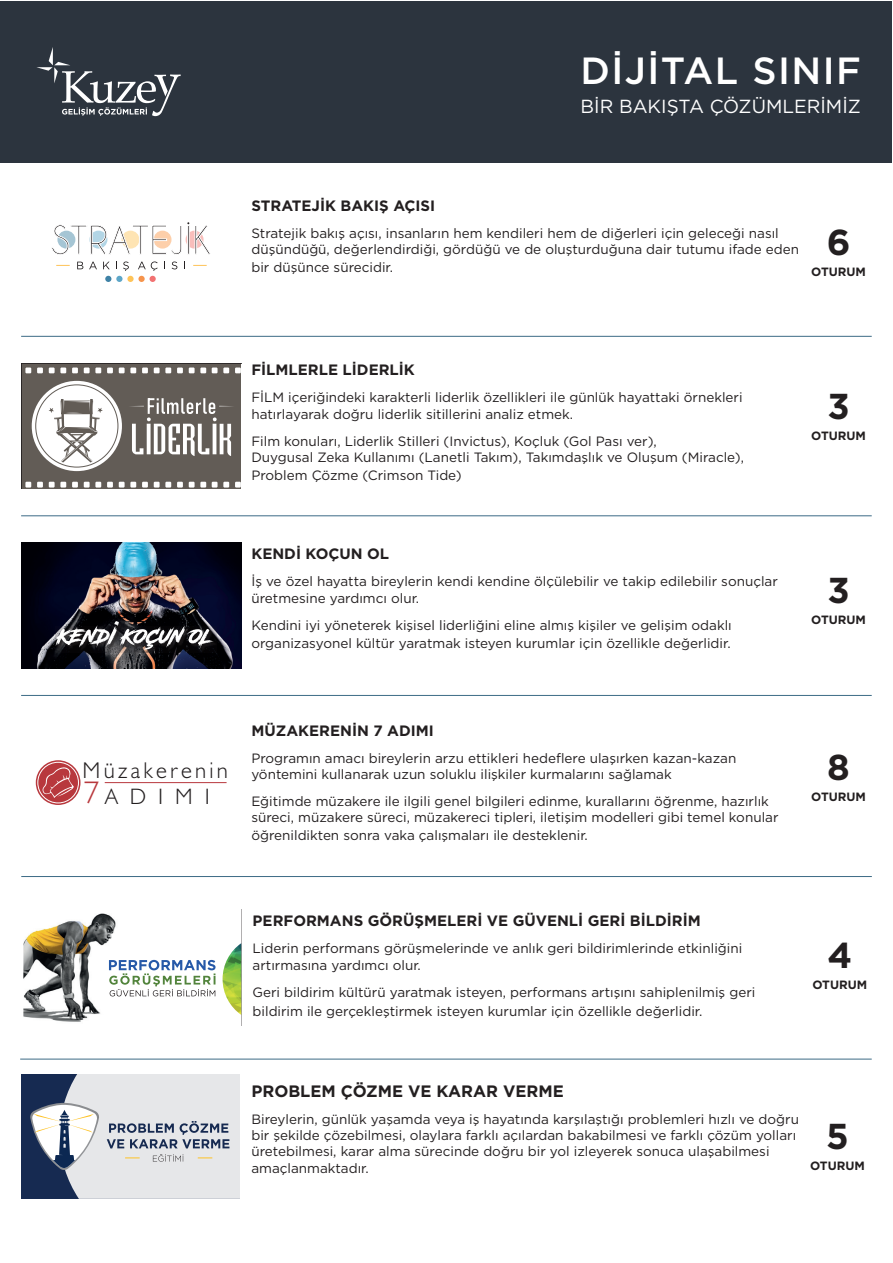
<style>
.page{position:relative;width:893px;height:1263px;background:#fff}
.page>*{position:absolute;margin:0;border:0;box-sizing:border-box;transform-origin:0 0}
.t1{font:500 37.8px "Gotham";letter-spacing:.04em;color:#fff}
.t2{font:700 36px "Gotham";color:#231f20}
.t3{font:300 22.8px "Humanist 521 BT";letter-spacing:.14em;color:#231f20}
.t4{font:300 22.35px "Humanist 521 BT";letter-spacing:.535em;color:#231f20}
.t5{font:18.9px "Gotham";color:#fff}
.t6{font:700 16.5px "Gotham";color:#231f20}
.t7{font:700 15px "Gotham";color:#231f20}
.t8{font:13.5px/16.2px "Gotham";color:#231f20}
.t9{font:700 12px "Gotham";color:#231f20}
.s1{font-size:31.35px;color:#b8383d}
</style>
<div class="page">
<div style="left:1px;top:1px;width:891px;height:161px;background:#2c343e"></div>
<hr style="left:21px;top:336px;width:851px;height:1px;background:#3c6b86">
<hr style="left:21px;top:515px;width:851px;height:1px;background:#3c6b86">
<hr style="left:21px;top:695px;width:851px;height:1px;background:#3c6b86">
<hr style="left:21px;top:876px;width:851px;height:1px;background:#3c6b86">
<svg style="left:37px;top:47px;width:144px;height:69px"></svg>
<hr style="left:20px;top:1059px;width:852px;height:1px;background:#3c6b86">
<img style="left:21px;top:543px;width:220px;height:125px">
<svg style="left:56px;top:626px;width:161px;height:27px"></svg>
<svg style="left:55px;top:621px;width:159px;height:29px"></svg>
<svg style="left:23px;top:913px;width:218px;height:109px"></svg>
<div style="left:21px;top:1074px;width:219px;height:125px;background:#162a51"></div>
<svg style="left:30px;top:1074px;width:210px;height:125px"></svg>
<svg style="left:35px;top:760px;width:192px;height:45px"></svg>
<hr style="left:105px;top:782px;width:122px;height:1px;background:#b8383d">
<svg style="left:21px;top:363px;width:220px;height:126px"></svg>
<svg style="left:52px;top:222px;width:158px;height:60px"></svg>
<h1 class="t1" style="left:580px;top:46px;width:282px">DİJİTAL SINIF</h1>
<h3 class="t5" style="left:581px;top:94px;width:282px">BİR BAKIŞTA ÇÖZÜMLERİMİZ</h3>
<p class="t7" style="left:251px;top:196px;width:185px">STRATEJİK BAKIŞ AÇISI</p>
<p class="t8" style="left:251px;top:225px;width:549px">Stratejik bakış açısı, insanların hem kendileri hem de diğerleri için geleceği nasıl düşündüğü, değerlendirdiği, gördüğü ve de oluşturduğuna dair tutumu ifade eden</p>
<p class="t8" style="left:251px;top:259px;width:143px">bir düşünce sürecidir.</p>
<h2 class="t2" style="left:827px;top:218px;width:25px">6</h2>
<p class="t9" style="left:811px;top:263px;width:56px">OTURUM</p>
<p class="t7" style="left:251px;top:360px;width:165px">FİLMLERLE LİDERLİK</p>
<p class="t8" style="left:251px;top:389px;width:493px">FİLM içeriğindeki karakterli liderlik özellikleri ile günlük hayattaki örnekleri hatırlayarak doğru liderlik sitillerini analiz etmek.</p>
<p class="t8" style="left:251px;top:432px;width:494px">Film konuları, Liderlik Stilleri (Invictus), Koçluk (Gol Pası ver),<br>Duygusal Zeka Kullanımı (Lanetli Takım), Takımdaşlık ve Oluşum (Miracle),</p>
<p class="t8" style="left:251px;top:467px;width:212px">Problem Çözme (Crimson Tide)</p>
<p class="t7" style="left:251px;top:544px;width:139px">KENDİ KOÇUN OL</p>
<p class="t8" style="left:251px;top:573px;width:528px">İş ve özel hayatta bireylerin kendi kendine ölçülebilir ve takip edilebilir sonuçlar üretmesine yardımcı olur.</p>
<p class="t8" style="left:251px;top:615px;width:482px;line-height:18px">Kendini iyi yöneterek kişisel liderliğini eline almış kişiler ve gelişim odaklı organizasyonel kültür yaratmak isteyen kurumlar için özellikle değerlidir.</p>
<h2 class="t2" style="left:827px;top:382px;width:24px">3</h2>
<p class="t9" style="left:811px;top:428px;width:56px">OTURUM</p>
<h2 class="t2" style="left:827px;top:567px;width:24px">3</h2>
<p class="t9" style="left:811px;top:612px;width:56px">OTURUM</p>
<h3 class="t3" style="left:82px;top:756px;width:147px">Müzakerenin</h3>
<h3 class="t4" style="left:84px;top:782px;width:127px"><span class="s1">7</span>ADIMI</h3>
<p class="t7" style="left:251px;top:721px;width:184px">MÜZAKERENİN 7 ADIMI</p>
<p class="t8" style="left:251px;top:750px;width:486px">Programın amacı bireylerin arzu ettikleri hedeflere ulaşırken kazan-kazan yöntemini kullanarak uzun soluklu ilişkiler kurmalarını sağlamak</p>
<p class="t8" style="left:251px;top:793px;width:529px">Eğitimde müzakere ile ilgili genel bilgileri edinme, kurallarını öğrenme, hazırlık süreci, müzakere süreci, müzakereci tipleri, iletişim modelleri gibi temel konular</p>
<p class="t8" style="left:251px;top:827px;width:338px">öğrenildikten sonra vaka çalışmaları ile desteklenir.</p>
<h2 class="t2" style="left:827px;top:743px;width:24px">8</h2>
<p class="t9" style="left:811px;top:788px;width:56px">OTURUM</p>
<p class="t7" style="left:253px;top:911px;width:450px">PERFORMANS GÖRÜŞMELERİ VE GÜVENLİ GERİ BİLDİRİM</p>
<p class="t8" style="left:253px;top:940px;width:491px">Liderin performans görüşmelerinde ve anlık geri bildirimlerinde etkinliğini artırmasına yardımcı olur.</p>
<p class="t8" style="left:253px;top:982px;width:504px;line-height:19.8px">Geri bildirim kültürü yaratmak isteyen, performans artışını sahiplenilmiş geri bildirim ile gerçekleştirmek isteyen kurumlar için özellikle değerlidir.</p>
<h2 class="t2" style="left:827px;top:931px;width:26px">4</h2>
<p class="t9" style="left:812px;top:977px;width:56px">OTURUM</p>
<p class="t6" style="left:251px;top:1080px;width:314px">PROBLEM ÇÖZME VE KARAR VERME</p>
<p class="t8" style="left:251px;top:1111px;width:549px">Bireylerin, günlük yaşamda veya iş hayatında karşılaştığı problemleri hızlı ve doğru bir şekilde çözebilmesi, olaylara farklı açılardan bakabilmesi ve farklı çözüm yolları üretebilmesi, karar alma sürecinde doğru bir yol izleyerek sonuca ulaşabilmesi amaçlanmaktadır.</p>
<h2 class="t2" style="left:826px;top:1113px;width:24px">5</h2>
<p class="t9" style="left:810px;top:1158px;width:56px">OTURUM</p>
</div>
